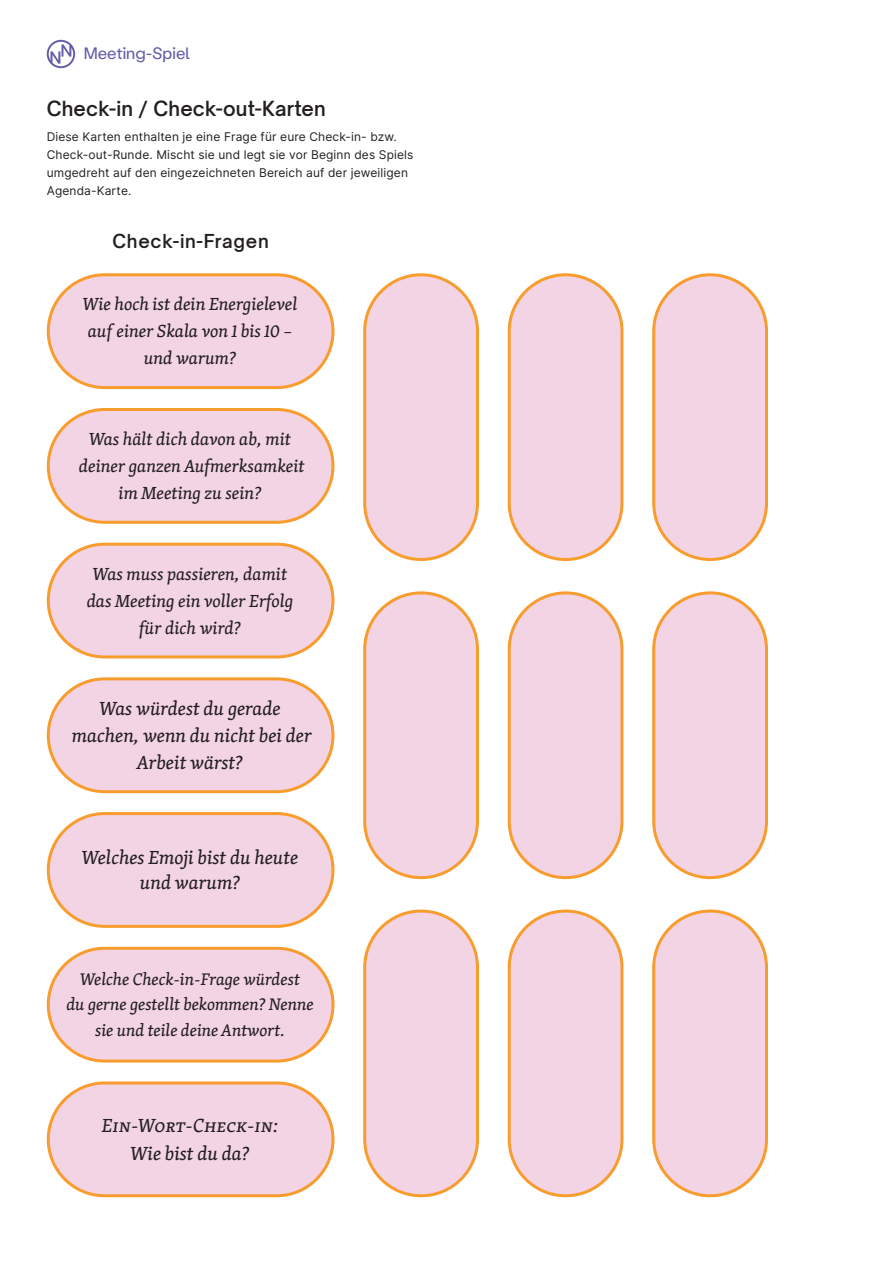
<style>
.page{position:relative;width:893px;height:1263px;background:#fff}
.page>*{position:absolute;margin:0;border:0;box-sizing:border-box;transform-origin:0 0}
.t1{font:italic 19.5px/27px "Skolar Latin";color:#231f20;text-align:center}
.t2{font:600 19.5px "Open Sauce Two";letter-spacing:.01em;color:#231f20}
.t3{font:italic 18px/27px "Skolar Latin";color:#231f20;text-align:center}
.t4{font:600 18px "Open Sauce Two";letter-spacing:.04em;color:#231f20}
.t5{font:italic 17.25px/25.5px "Skolar Latin";color:#231f20;text-align:center}
.t6{font:16.5px "Labil Grotesk";color:#625ea9}
.t7{font:12px/18px "Inter";letter-spacing:.01em;color:#231f20}
</style>
<div class="page">
<svg style="left:47px;top:40px;width:28px;height:28px"></svg>
<div style="left:48px;top:275px;width:285px;height:113px;background:#f3d4e5;border-radius:56px"></div>
<div style="left:47px;top:273px;width:287px;height:116px;border:3px solid #f89c2d;border-radius:56px"></div>
<div style="left:48px;top:409px;width:285px;height:113px;background:#f3d4e5;border-radius:56px"></div>
<div style="left:47px;top:408px;width:287px;height:116px;border:3px solid #f89c2d;border-radius:56px"></div>
<div style="left:48px;top:544px;width:285px;height:113px;background:#f3d4e5;border-radius:56px"></div>
<div style="left:47px;top:543px;width:287px;height:115px;border:3px solid #f89c2d;border-radius:56px"></div>
<div style="left:48px;top:679px;width:285px;height:113px;background:#f3d4e5;border-radius:56px"></div>
<div style="left:47px;top:677px;width:287px;height:116px;border:3px solid #f89c2d;border-radius:56px"></div>
<div style="left:48px;top:813px;width:285px;height:113px;background:#f3d4e5;border-radius:56px"></div>
<div style="left:47px;top:812px;width:287px;height:116px;border:3px solid #f89c2d;border-radius:56px"></div>
<div style="left:48px;top:948px;width:285px;height:113px;background:#f3d4e5;border-radius:56px"></div>
<div style="left:47px;top:947px;width:287px;height:115px;border:3px solid #f89c2d;border-radius:56px"></div>
<div style="left:48px;top:1083px;width:285px;height:113px;background:#f3d4e5;border-radius:56px"></div>
<div style="left:47px;top:1081px;width:287px;height:116px;border:3px solid #f89c2d;border-radius:56px"></div>
<div style="left:365px;top:275px;width:112px;height:284px;background:#f3d4e5;border-radius:56px"></div>
<div style="left:363px;top:273px;width:116px;height:288px;border:3px solid #f89c2d;border-radius:56px"></div>
<div style="left:365px;top:593px;width:112px;height:285px;background:#f3d4e5;border-radius:56px"></div>
<div style="left:363px;top:591px;width:116px;height:288px;border:3px solid #f89c2d;border-radius:56px"></div>
<div style="left:365px;top:911px;width:112px;height:285px;background:#f3d4e5;border-radius:56px"></div>
<div style="left:363px;top:909px;width:116px;height:288px;border:3px solid #f89c2d;border-radius:56px"></div>
<div style="left:509px;top:275px;width:113px;height:284px;background:#f3d4e5;border-radius:56px"></div>
<div style="left:508px;top:273px;width:115px;height:288px;border:3px solid #f89c2d;border-radius:56px"></div>
<div style="left:509px;top:593px;width:113px;height:285px;background:#f3d4e5;border-radius:56px"></div>
<div style="left:508px;top:591px;width:115px;height:288px;border:3px solid #f89c2d;border-radius:56px"></div>
<div style="left:509px;top:911px;width:113px;height:285px;background:#f3d4e5;border-radius:56px"></div>
<div style="left:508px;top:909px;width:115px;height:288px;border:3px solid #f89c2d;border-radius:56px"></div>
<div style="left:654px;top:275px;width:112px;height:284px;background:#f3d4e5;border-radius:56px"></div>
<div style="left:652px;top:273px;width:116px;height:288px;border:3px solid #f89c2d;border-radius:56px"></div>
<div style="left:654px;top:593px;width:112px;height:285px;background:#f3d4e5;border-radius:56px"></div>
<div style="left:652px;top:591px;width:116px;height:288px;border:3px solid #f89c2d;border-radius:56px"></div>
<div style="left:654px;top:911px;width:112px;height:285px;background:#f3d4e5;border-radius:56px"></div>
<div style="left:652px;top:909px;width:116px;height:288px;border:3px solid #f89c2d;border-radius:56px"></div>
<p class="t6" style="left:84px;top:42px;width:108px">Meeting-Spiel</p>
<p class="t2" style="left:47px;top:96px;width:281px">Check-in / Check-out-Karten</p>
<p class="t7" style="left:47px;top:127px;width:368px">Diese Karten enthalten je eine Frage für eure Check-in- bzw.<br>Check-out-Runde. Mischt sie und legt sie vor Beginn des Spiels umgedreht auf den eingezeichneten Bereich auf der jeweiligen Agenda-Karte.</p>
<p class="t4" style="left:113px;top:230px;width:158px">Check-in-Fragen</p>
<p class="t3" style="left:83px;top:290px;width:216px">Wie hoch ist dein Energielevel auf einer Skala von 1 bis 10 – und warum?</p>
<p class="t3" style="left:79px;top:425px;width:227px">Was hält dich davon ab, mit deiner ganzen Aufmerksamkeit im Meeting zu sein?</p>
<p class="t3" style="left:87px;top:559px;width:208px">Was muss passieren, damit das Meeting ein voller Erfolg für dich wird?</p>
<p class="t1" style="left:72px;top:694px;width:241px">Was würdest du gerade machen, wenn du nicht bei der<br>Arbeit wärst?</p>
<p class="t1" style="left:82px;top:844px;width:218px;line-height:25.5px">Welches Emoji bist du heute und warum?</p>
<p class="t5" style="left:66px;top:966px;width:249px">Welche Check-in-Frage würdest<br>du gerne gestellt bekommen? Nenne sie und teile deine Antwort.</p>
<p class="t1" style="left:102px;top:1110px;width:178px;line-height:28.5px">Ein-Wort-Check-in:<br>Wie bist du da?</p>
</div>
